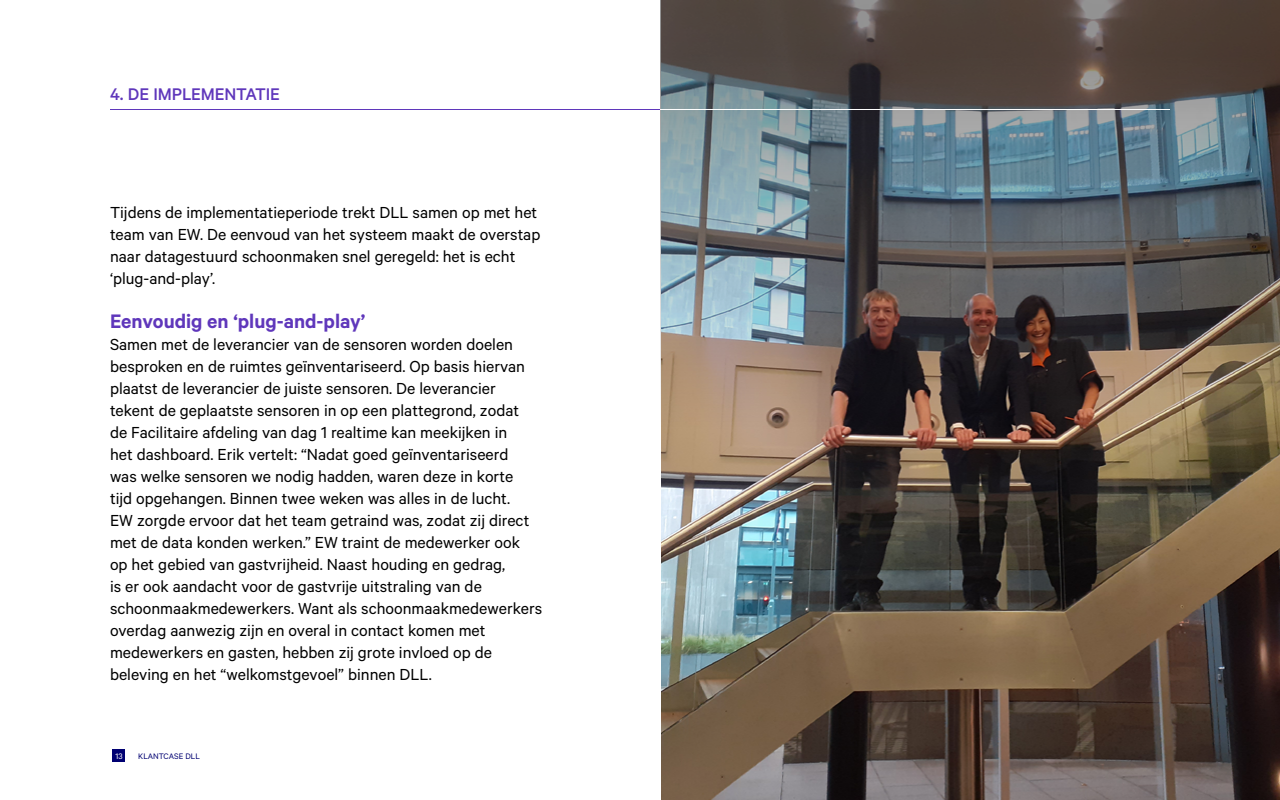
<style>
.page{position:relative;width:1280px;height:800px;background:#fff}
.page>*{position:absolute;margin:0;border:0;box-sizing:border-box;transform-origin:0 0}
.t1{font:600 22px "Calibre";color:#5f37bb}
.t2{font:500 19px "Calibre";letter-spacing:-.005em;color:#5f37bb}
.t3{font:18px/22px "Calibre";color:#000}
.t4{font:9px "Calibre";color:#000072}
.t5{font:9px "Calibre";color:#fff}
</style>
<div class="page">
<img style="left:661px;top:464px;width:619px;height:336px">
<img style="left:660px;top:0;width:620px;height:464px">
<hr style="left:110px;top:109px;width:554px;height:1px;background:#5f37bb">
<hr style="left:660px;top:109px;width:510px;height:1px;background:#fff">
<div style="left:113px;top:750px;width:12px;height:12px;background:#000072"></div>
<p class="t2" style="left:110px;top:83px;width:172px">4. DE IMPLEMENTATIE</p>
<p class="t3" style="left:110px;top:200px;width:432px">Tijdens de implementatieperiode trekt DLL samen op met het team van EW. De eenvoud van het systeem maakt de overstap naar datagestuurd schoonmaken snel geregeld: het is echt ‘plug-and-play’.</p>
<p class="t1" style="left:110px;top:308px;width:257px">Eenvoudig en ‘plug-and-play’</p>
<p class="t3" style="left:110px;top:332px;width:434px">Samen met de leverancier van de sensoren worden doelen besproken en de ruimtes geïnventariseerd. Op basis hiervan plaatst de leverancier de juiste sensoren. De leverancier tekent de geplaatste sensoren in op een plattegrond, zodat<br>de Facilitaire afdeling van dag 1 realtime kan meekijken in<br>het dashboard. Erik vertelt: “Nadat goed geïnventariseerd<br>was welke sensoren we nodig hadden, waren deze in korte<br>tijd opgehangen. Binnen twee weken was alles in de lucht.<br>EW zorgde ervoor dat het team getraind was, zodat zij direct met de data konden werken.” EW traint de medewerker ook op het gebied van gastvrijheid. Naast houding en gedrag,<br>is er ook aandacht voor de gastvrije uitstraling van de schoonmaakmedewerkers. Want als schoonmaakmedewerkers overdag aanwezig zijn en overal in contact komen met medewerkers en gasten, hebben zij grote invloed op de beleving en het “welkomstgevoel” binnen DLL.</p>
<p class="t5" style="left:115px;top:751px;width:9px">13</p>
<p class="t4" style="left:138px;top:751px;width:63px">KLANTCASE DLL</p>
</div>
